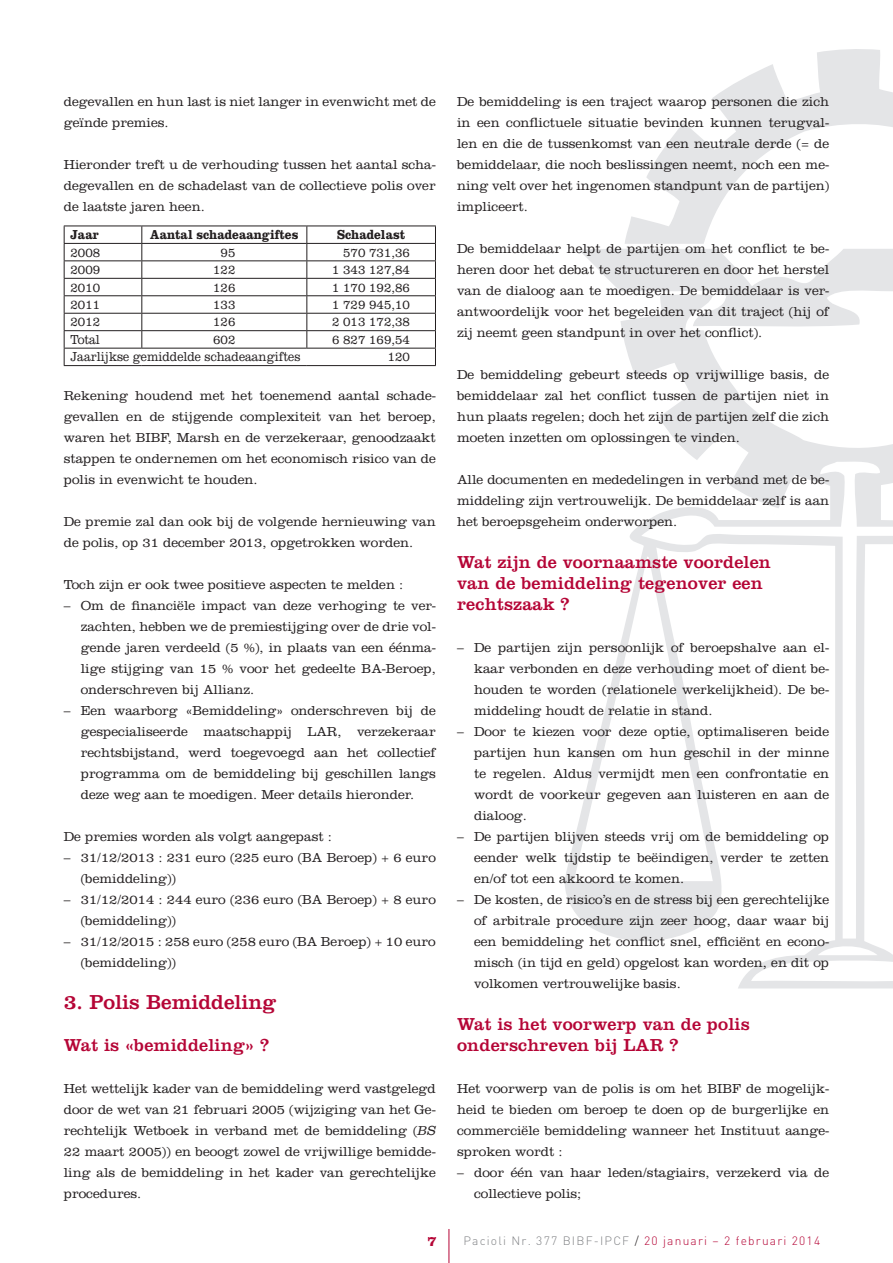
<style>
.page{position:relative;width:893px;height:1263px;background:#fff}
.page>*{position:absolute;margin:0;border:0;box-sizing:border-box;transform-origin:0 0}
.Titel_1{font:21px "Clarendon LT Std";color:#b50536}
.Titel_2{font:18px/21px "Clarendon LT Std";letter-spacing:.01em;color:#b50536}
.t1{font:700 14.85px "Clarendon LT Std";color:#b50536}
.Body_W{font:300 13.5px/21px "Clarendon LT Std";color:#231f20;text-align:justify}
.Body_Ind1{font:300 13.5px/21px "Clarendon LT Std";color:#231f20;text-align:justify}
.Body_Ind1_w{font:300 13.5px/21px "Clarendon LT Std";color:#231f20;text-align:justify}
.Journaalpost{font:300 13.5px "Clarendon LT Std";color:#231f20;scale:.9 1}
.Journaalpost-2{font:700 13.5px "Clarendon LT Std";color:#231f20;scale:.9 1}
.t2{font:300 12px "DIN";letter-spacing:.1em;color:#b50536}
.s1{font-family:"Clarendon Std";font-style:italic}
.s2{color:#808285}
.s3{color:#231f20}
</style>
<div class="page">
<svg style="left:565px;top:49px;width:328px;height:939px"></svg>
<hr style="left:449px;top:1229px;width:1px;height:34px;background:#b50536">
<hr style="left:64px;top:226px;width:78px;height:1px;background:#231f20">
<hr style="left:142px;top:226px;width:165px;height:1px;background:#231f20">
<hr style="left:307px;top:226px;width:129px;height:1px;background:#231f20">
<hr style="left:64px;top:243px;width:78px;height:1px;background:#231f20">
<hr style="left:142px;top:243px;width:165px;height:1px;background:#231f20">
<hr style="left:307px;top:243px;width:129px;height:1px;background:#231f20">
<hr style="left:64px;top:260px;width:78px;height:1px;background:#231f20">
<hr style="left:142px;top:260px;width:165px;height:1px;background:#231f20">
<hr style="left:307px;top:260px;width:129px;height:1px;background:#231f20">
<hr style="left:64px;top:278px;width:78px;height:1px;background:#231f20">
<hr style="left:142px;top:278px;width:165px;height:1px;background:#231f20">
<hr style="left:307px;top:278px;width:129px;height:1px;background:#231f20">
<hr style="left:64px;top:295px;width:78px;height:1px;background:#231f20">
<hr style="left:142px;top:295px;width:165px;height:1px;background:#231f20">
<hr style="left:307px;top:295px;width:129px;height:1px;background:#231f20">
<hr style="left:64px;top:313px;width:78px;height:1px;background:#231f20">
<hr style="left:142px;top:313px;width:165px;height:1px;background:#231f20">
<hr style="left:307px;top:313px;width:129px;height:1px;background:#231f20">
<hr style="left:64px;top:330px;width:78px;height:1px;background:#231f20">
<hr style="left:142px;top:330px;width:165px;height:1px;background:#231f20">
<svg style="left:141px;top:226px;width:1px;height:122px"></svg>
<hr style="left:307px;top:330px;width:129px;height:1px;background:#231f20">
<svg style="left:306px;top:226px;width:1px;height:122px"></svg>
<hr style="left:64px;top:348px;width:78px;height:1px;background:#231f20">
<svg style="left:64px;top:226px;width:1px;height:139px"></svg>
<hr style="left:142px;top:348px;width:165px;height:1px;background:#231f20">
<hr style="left:307px;top:348px;width:129px;height:1px;background:#231f20">
<svg style="left:435px;top:226px;width:1px;height:139px"></svg>
<hr style="left:64px;top:365px;width:78px;height:1px;background:#231f20">
<hr style="left:142px;top:365px;width:165px;height:1px;background:#231f20">
<hr style="left:307px;top:365px;width:129px;height:1px;background:#231f20">
<p class="Body_W" style="left:64px;top:91px;width:374px">degevallen en hun last is niet langer in evenwicht met de geïnde premies.</p>
<p class="Body_W" style="left:64px;top:154px;width:374px">Hieronder treft u de verhouding tussen het aantal scha&shy;degevallen en de schadelast van de collectieve polis over de laatste jaren heen.</p>
<p class="Journaalpost-2" style="left:71px;top:226px;width:33px">Jaar</p>
<p class="Journaalpost-2" style="left:150px;top:226px;width:166px">Aantal schadeaangiftes</p>
<p class="Journaalpost-2" style="left:337px;top:226px;width:77px">Schadelast</p>
<p class="Journaalpost" style="left:71px;top:244px;width:34px">2008</p>
<p class="Journaalpost" style="left:221px;top:244px;width:18px">95</p>
<p class="Journaalpost" style="left:343px;top:244px;width:76px">570 731,36</p>
<p class="Journaalpost" style="left:71px;top:262px;width:34px">2009</p>
<p class="Journaalpost" style="left:213px;top:262px;width:26px">122</p>
<p class="Journaalpost" style="left:332px;top:262px;width:88px">1 343 127,84</p>
<p class="Journaalpost" style="left:71px;top:279px;width:34px">2010</p>
<p class="Journaalpost" style="left:213px;top:279px;width:26px">126</p>
<p class="Journaalpost" style="left:332px;top:279px;width:88px">1 170 192,86</p>
<p class="Journaalpost" style="left:71px;top:297px;width:34px">2011</p>
<p class="Journaalpost" style="left:213px;top:297px;width:26px">133</p>
<p class="Journaalpost" style="left:332px;top:297px;width:88px">1 729 945,10</p>
<p class="Journaalpost" style="left:71px;top:314px;width:34px">2012</p>
<p class="Journaalpost" style="left:213px;top:314px;width:26px">126</p>
<p class="Journaalpost" style="left:332px;top:314px;width:88px">2 013 172,38</p>
<p class="Journaalpost" style="left:71px;top:332px;width:34px">Total</p>
<p class="Journaalpost" style="left:213px;top:332px;width:26px">602</p>
<p class="Journaalpost" style="left:332px;top:332px;width:88px">6 827 169,54</p>
<p class="Journaalpost" style="left:71px;top:349px;width:257px">Jaarlijkse gemiddelde schadeaangiftes</p>
<p class="Journaalpost" style="left:388px;top:349px;width:26px">120</p>
<p class="Body_W" style="left:64px;top:385px;width:374px">Rekening houdend met het toenemend aantal schade&shy;gevallen en de stijgende complexiteit van het beroep, waren het BIBF, Marsh en de verzekeraar, genoodzaakt stappen te ondernemen om het economisch risico van de polis in evenwicht te houden.</p>
<p class="Body_W" style="left:64px;top:511px;width:373px">De premie zal dan ook bij de volgende hernieuwing van de polis, op 31 december 2013, opgetrokken worden.</p>
<p class="Body_W" style="left:64px;top:574px;width:341px">Toch zijn er ook twee positieve aspecten te melden :</p>
<p class="Body_Ind1" style="left:81px;top:595px;width:357px;text-indent:-17px">– Om de financiële impact van deze verhoging te ver&shy;zachten, hebben we de premiestijging over de drie vol&shy;gende jaren verdeeld (5 %), in plaats van een éénma&shy;lige stijging van 15 % voor het gedeelte BA-Beroep, onderschreven bij Allianz.</p>
<p class="Body_Ind1" style="left:81px;top:700px;width:357px;text-indent:-17px">– Een waarborg «Bemiddeling» onderschreven bij de gespecialiseerde maatschappij LAR, verzekeraar rechtsbijstand, werd toegevoegd aan het collectief programma om de bemiddeling bij geschillen langs deze weg aan te moedigen. Meer details hieronder.</p>
<p class="Body_W" style="left:64px;top:826px;width:270px">De premies worden als volgt aangepast :</p>
<p class="Body_Ind1" style="left:81px;top:847px;width:357px;text-indent:-17px">– 31/12/2013 : 231 euro (225 euro (BA Beroep) + 6 euro (bemiddeling))</p>
<p class="Body_Ind1" style="left:81px;top:889px;width:357px;text-indent:-17px">– 31/12/2014 : 244 euro (236 euro (BA Beroep) + 8 euro (bemiddeling))</p>
<p class="Body_Ind1" style="left:81px;top:931px;width:356px;text-indent:-17px">– 31/12/2015 : 258 euro (258 euro (BA Beroep) + 10 euro (bemiddeling))</p>
<p class="Titel_1" style="left:64px;top:990px;width:214px">3. Polis Bemiddeling</p>
<p class="Titel_2" style="left:64px;top:1035px;width:207px">Wat is «bemiddeling» ?</p>
<p class="Body_W" style="left:64px;top:1078px;width:374px">Het wettelijk kader van de bemiddeling werd vastgelegd door de wet van 21 februari 2005 (wijziging van het Ge&shy;rechtelijk Wetboek in verband met de bemiddeling (<span class="s1">BS </span>22 maart 2005)) en beoogt zowel de vrijwillige bemidde&shy;ling als de bemiddeling in het kader van gerechtelijke procedures.</p>
<p class="Body_W" style="left:457px;top:91px;width:374px">De bemiddeling is een traject waarop personen die zich in een conflictuele situatie bevinden kunnen terugval&shy;len en die de tussenkomst van een neutrale derde (= de bemiddelaar, die noch beslissingen neemt, noch een me&shy;ning velt over het ingenomen standpunt van de partijen) impliceert.</p>
<p class="Body_W" style="left:457px;top:238px;width:374px">De bemiddelaar helpt de partijen om het conflict te be&shy;heren door het debat te structureren en door het herstel van de dialoog aan te moedigen. De bemiddelaar is ver&shy;antwoordelijk voor het begeleiden van dit traject (hij of zij neemt geen standpunt in over het conflict).</p>
<p class="Body_W" style="left:457px;top:364px;width:374px">De bemiddeling gebeurt steeds op vrijwillige basis, de bemiddelaar zal het conflict tussen de partijen niet in hun plaats regelen; doch het zijn de partijen zelf die zich moeten inzetten om oplossingen te vinden.</p>
<p class="Body_W" style="left:457px;top:469px;width:374px">Alle documenten en mededelingen in verband met de be&shy;middeling zijn vertrouwelijk. De bemiddelaar zelf is aan het beroepsgeheim onderworpen.</p>
<p class="Titel_2" style="left:457px;top:552px;width:315px">Wat zijn de voornaamste voordelen van de bemiddeling tegenover een rechtszaak ?</p>
<p class="Body_Ind1_w" style="left:474px;top:637px;width:357px;text-indent:-17px">– De partijen zijn persoonlijk of beroepshalve aan el&shy;kaar verbonden en deze verhouding moet of dient be&shy;houden te worden (relationele werkelijkheid). De be&shy;middeling houdt de relatie in stand.</p>
<p class="Body_Ind1" style="left:474px;top:721px;width:357px;text-indent:-17px">– Door te kiezen voor deze optie, optimaliseren beide partijen hun kansen om hun geschil in der minne te regelen. Aldus vermijdt men een confrontatie en wordt de voorkeur gegeven aan luisteren en aan de dialoog.</p>
<p class="Body_Ind1" style="left:474px;top:826px;width:357px;text-indent:-17px">– De partijen blijven steeds vrij om de bemiddeling op eender welk tijdstip te beëindigen, verder te zetten en/of tot een akkoord te komen.</p>
<p class="Body_Ind1" style="left:474px;top:889px;width:357px;text-indent:-17px">– De kosten, de risico’s en de stress bij een gerechtelijke of arbitrale procedure zijn zeer hoog, daar waar bij een bemiddeling het conflict snel, efficiënt en econo&shy;misch (in tijd en geld) opgelost kan worden, en dit op volkomen vertrouwelijke basis.</p>
<p class="Titel_2" style="left:457px;top:1014px;width:294px">Wat is het voorwerp van de polis onderschreven bij LAR ?</p>
<p class="Body_W" style="left:457px;top:1078px;width:374px">Het voorwerp van de polis is om het BIBF de mogelijk&shy;heid te bieden om beroep te doen op de burgerlijke en commerciële bemiddeling wanneer het Instituut aange&shy;sproken wordt :</p>
<p class="Body_Ind1" style="left:474px;top:1162px;width:356px;text-indent:-17px">– door één van haar leden/stagiairs, verzekerd via de collectieve polis;</p>
<p class="t1" style="left:427px;top:1232px;width:11px">7</p>
<p class="t2" style="left:463px;top:1233px;width:358px"><span class="s2">Pacioli Nr. 377 BIBF-IPCF</span> <span class="s3">/</span> 20 januari – 2 februari 2014</p>
</div>
